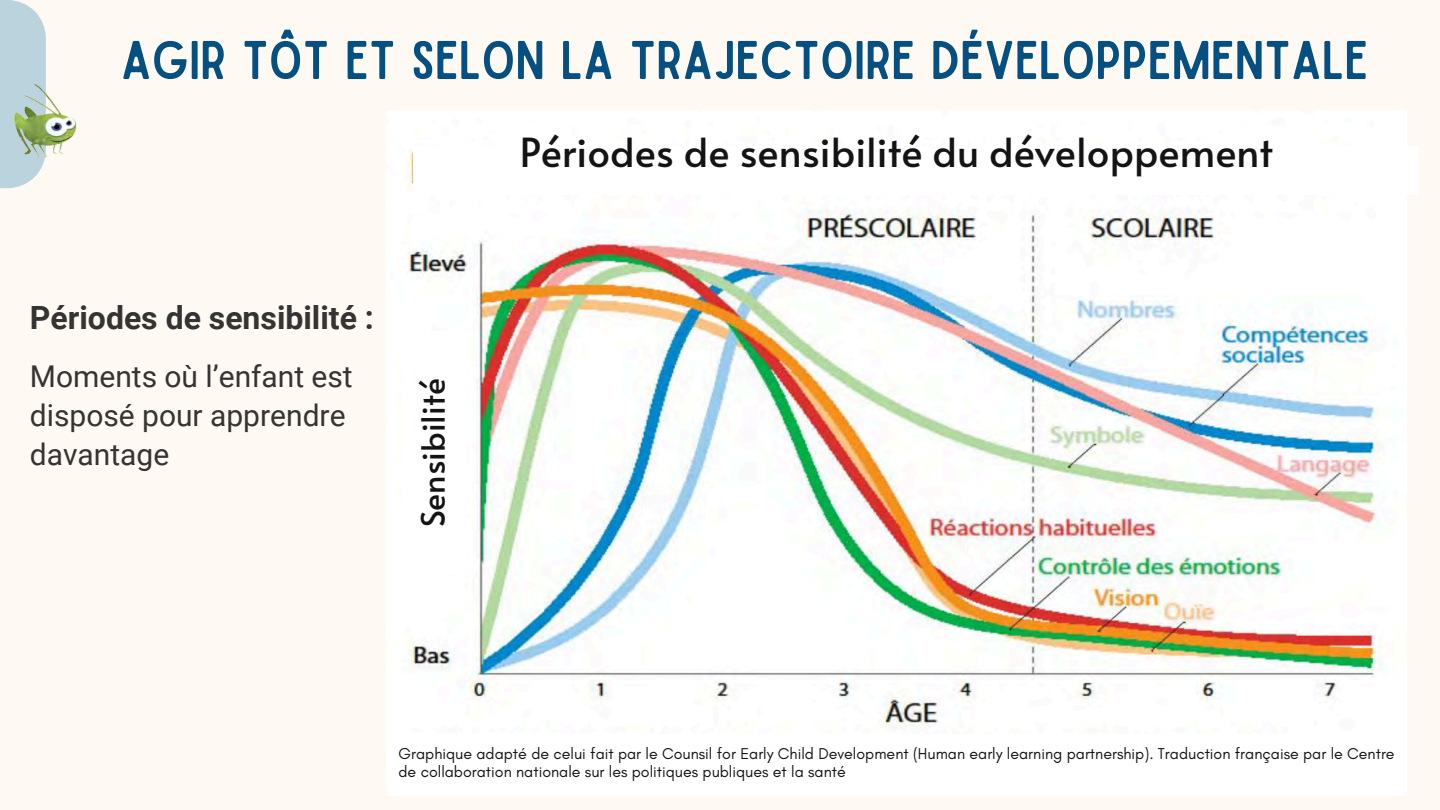
<style>
.page{position:relative;width:1440px;height:810px;background:#fff9f3}
.page>*{position:absolute;margin:0;border:0;box-sizing:border-box;transform-origin:0 0}
.t1{font:52px "Sailors";color:#055080}
.t2{font:40px "Alata";color:#141414}
.t3{font:700 32px "Roboto";color:#343434}
.t4{font:32px "Alata";color:#141414}
.t5{font:30px/39px "Roboto";color:#343434}
.t6{font:16px/17.2px "Glacial Indifference";color:#141414}
</style>
<div class="page">
<svg style="left:0;top:0;width:46px;height:188px;background:#c3d7df"></svg>
<img style="left:0;top:82px;width:77px;height:95px">
<img style="left:387px;top:110px;width:1019px;height:624px">
<div style="left:387px;top:734px;width:1019px;height:62px;background:#fff"></div>
<div style="left:402px;top:331px;width:64px;height:243px;background:#fff"></div>
<div style="left:413px;top:146px;width:1006px;height:48px;background:#fff"></div>
<p class="t1" style="left:121px;top:41px;width:1249px">AGIR TÔT ET SELON LA TRAJECTOIRE DÉVELOPPEMENTALE</p>
<h2 class="t3" style="left:30px;top:299px;width:346px">Périodes de sensibilité :</h2>
<h4 class="t5" style="left:30px;top:357px;width:324px">Moments où l’enfant est</h4>
<h3 class="t5" style="left:30px;top:396px;width:317px">disposé pour apprendre davantage</h3>
<h4 class="t4" style="left:410px;top:527px;width:150px;rotate:-90deg">Sensibilité</h4>
<h2 class="t2" style="left:520px;top:123px;width:755px">Périodes de sensibilité du développement</h2>
<p class="t6" style="left:399px;top:745px;width:998px">Graphique adapté de celui fait par le Counsil for Early Child Development (Human early learning partnership). Traduction française par le Centre de collaboration nationale sur les politiques publiques et la santé</p>
</div>
